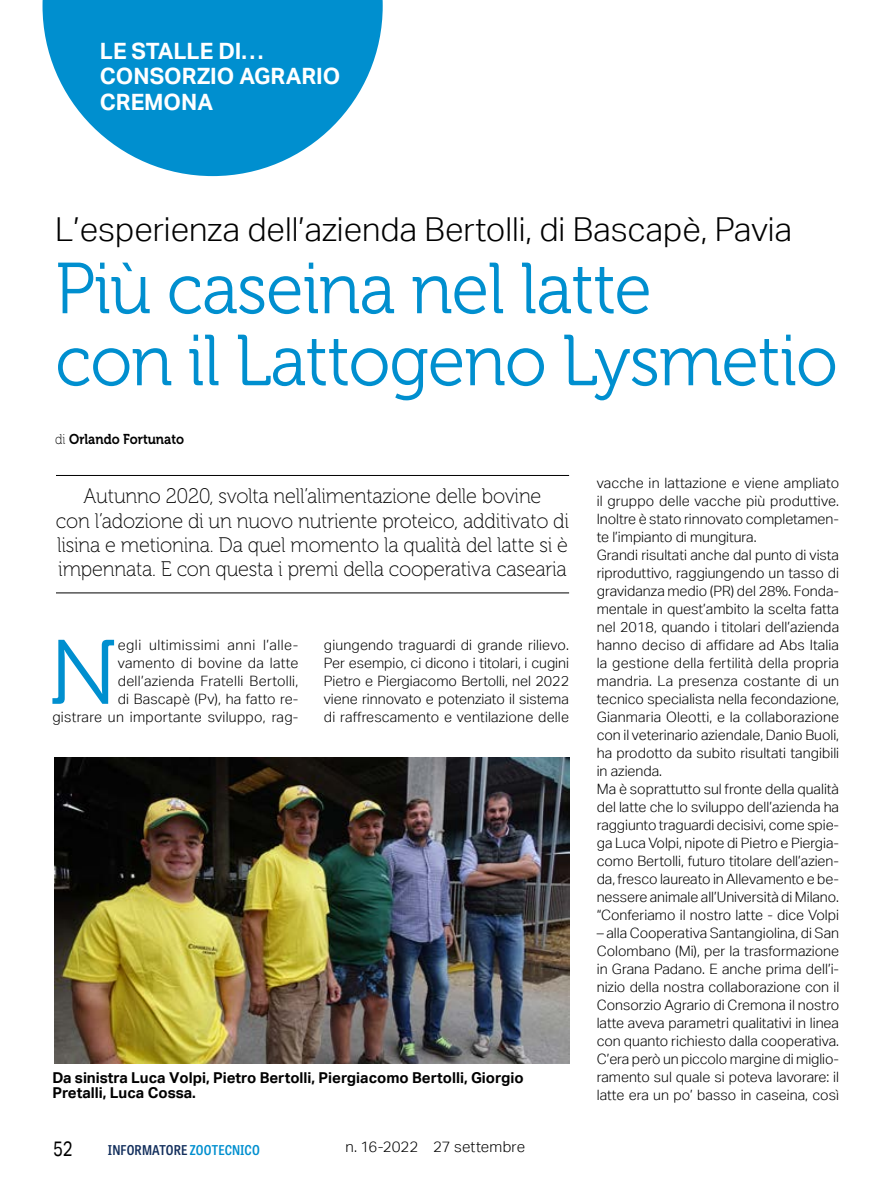
<style>
.page{position:relative;width:893px;height:1191px;background:#fff}
.page>*{position:absolute;margin:0;border:0;box-sizing:border-box;transform-origin:0 0}
.iz20_testo_-_Capolet{font:91.05px "Museo 300";color:#008fcf}
.iz20_titolo_48su48_m{font:72px "Museo 300";letter-spacing:-.015em;color:#008fcf;scale:.95 1}
.iz20_occhiello{font:300 33px "Aktiv Grotesk";color:#000}
.t1{font:700 22.5px "Aktiv Grotesk";color:#fff}
.iz20_sommario_14su16{font:21px/24px "Museo 100";letter-spacing:-.01em;color:#000;text-align:center;scale:.95 1}
.t2{font:21px "Aktiv Grotesk";color:#000;scale:.8 1}
.iz20_didascalia{font:700 15px/15px "Aktiv Grotesk";color:#000}
.t3{font:300 15px "Aktiv Grotesk";color:#000}
.iz20_testo{font:300 14.25px/18px "Aktiv Grotesk";color:#000;text-align:justify}
.iz20_testo_-_Capolet-2{font:300 14.25px/18px "Aktiv Grotesk";letter-spacing:.01em;color:#000;text-align:justify}
.iz20_firma{font:14.25px "Museo 700";color:#000;scale:.9 1}
.t4{font:600 semi-condensed 13.5px "Tablet Gothic";letter-spacing:.01em;color:#122e5c}
.s1{font-family:"Museo 100"}
.s2{color:#008fcf}
</style>
<div class="page">
<hr style="left:56px;top:475px;width:513px;height:1px;background:#000">
<hr style="left:56px;top:592px;width:513px;height:1px;background:#000">
<img style="left:55px;top:757px;width:514px;height:307px">
<svg style="left:43px;top:0;width:340px;height:176px;fill:#008fcf"></svg>
<p class="t1" style="left:100px;top:37px;width:165px">LE STALLE DI…</p>
<p class="t1" style="left:100px;top:62px;width:242px">CONSORZIO AGRARIO</p>
<p class="t1" style="left:100px;top:88px;width:115px">CREMONA</p>
<p class="iz20_occhiello" style="left:55px;top:211px;width:738px">L’esperienza dell’azienda Bertolli, di Bascapè, Pavia</p>
<p class="iz20_titolo_48su48_m" style="left:55px;top:250px;width:630px">Più caseina nel latte</p>
<p class="iz20_titolo_48su48_m" style="left:55px;top:322px;width:825px">con il Lattogeno Lysmetio</p>
<p class="iz20_firma" style="left:55px;top:431px;width:145px"><span class="s1">di</span> Orlando Fortunato</p>
<p class="iz20_sommario_14su16" style="left:56px;top:485px;width:542px">Autunno 2020, svolta nell’alimentazione delle bovine<br>con l’adozione di un nuovo nutriente proteico, additivato di lisina e metionina. Da quel momento la qualità del latte si è impennata. E con questa i premi della cooperativa casearia</p>
<p class="iz20_testo_-_Capolet-2" style="left:52px;top:636px;width:247px;text-align:right">egli ultimissimi anni l’alle-<br>vamento di bovine da latte dell’azienda Fratelli Bertolli,<br>di Bascapè (Pv), ha fatto re-<br>gistrare un importante sviluppo, rag-</p>
<p class="iz20_testo_-_Capolet" style="left:49px;top:623px;width:71px">N</p>
<p class="iz20_testo_-_Capolet-2" style="left:324px;top:636px;width:247px">giungendo traguardi di grande rilievo.<br>Per esempio, ci dicono i titolari, i cugini Pietro e Piergiacomo Bertolli, nel 2022 viene rinnovato e potenziato il sistema di raffrescamento e ventilazione delle</p>
<p class="iz20_didascalia" style="left:52px;top:1070px;width:473px">Da sinistra Luca Volpi, Pietro Bertolli, Piergiacomo Bertolli, Giorgio<br>Pretalli, Luca Cossa.</p>
<h3 class="t2" style="left:53px;top:1136px;width:26px">52</h3>
<p class="t4" style="left:108px;top:1141px;width:153px">INFORMATORE <span class="s2">ZOOTECNICO</span></p>
<p class="t3" style="left:345px;top:1138px;width:181px">n. 16-2022 27 settembre</p>
<p class="iz20_testo_-_Capolet-2" style="left:597px;top:474px;width:244px">vacche in lattazione e viene ampliato il gruppo delle vacche più produttive.<br>Inoltre è stato rinnovato completamen&shy;te l’impianto di mungitura.</p>
<p class="iz20_testo" style="left:597px;top:546px;width:244px">Grandi risultati anche dal punto di vista riproduttivo, raggiungendo un tasso di gravidanza medio (PR) del 28%. Fonda&shy;mentale in quest’ambito la scelta fatta nel 2018, quando i titolari dell’azienda hanno deciso di affidare ad Abs Italia la gestione della fertilità della propria mandria. La presenza costante di un tecnico specialista nella fecondazione, Gianmaria Oleotti, e la collaborazione con il veterinario aziendale, Danio Buoli, ha prodotto da subito risultati tangibili in azienda.</p>
<p class="iz20_testo" style="left:597px;top:780px;width:244px">Ma è soprattutto sul fronte della qualità del latte che lo sviluppo dell’azienda ha raggiunto traguardi decisivi, come spie&shy;ga Luca Volpi, nipote di Pietro e Piergia&shy;como Bertolli, futuro titolare dell’azien&shy;da, fresco laureato in Allevamento e be&shy;nessere animale all’Università di Milano. “Conferiamo il nostro latte - dice Volpi</p>
<p class="iz20_testo" style="left:597px;top:924px;width:244px">– alla Cooperativa Santangiolina, di San Colombano (Mi), per la trasformazione in Grana Padano. E anche prima dell’i&shy;nizio della nostra collaborazione con il Consorzio Agrario di Cremona il nostro latte aveva parametri qualitativi in linea con quanto richiesto dalla cooperativa.<br>C’era però un piccolo margine di miglio&shy;ramento sul quale si poteva lavorare: il latte era un po’ basso in caseina, così</p>
</div>
